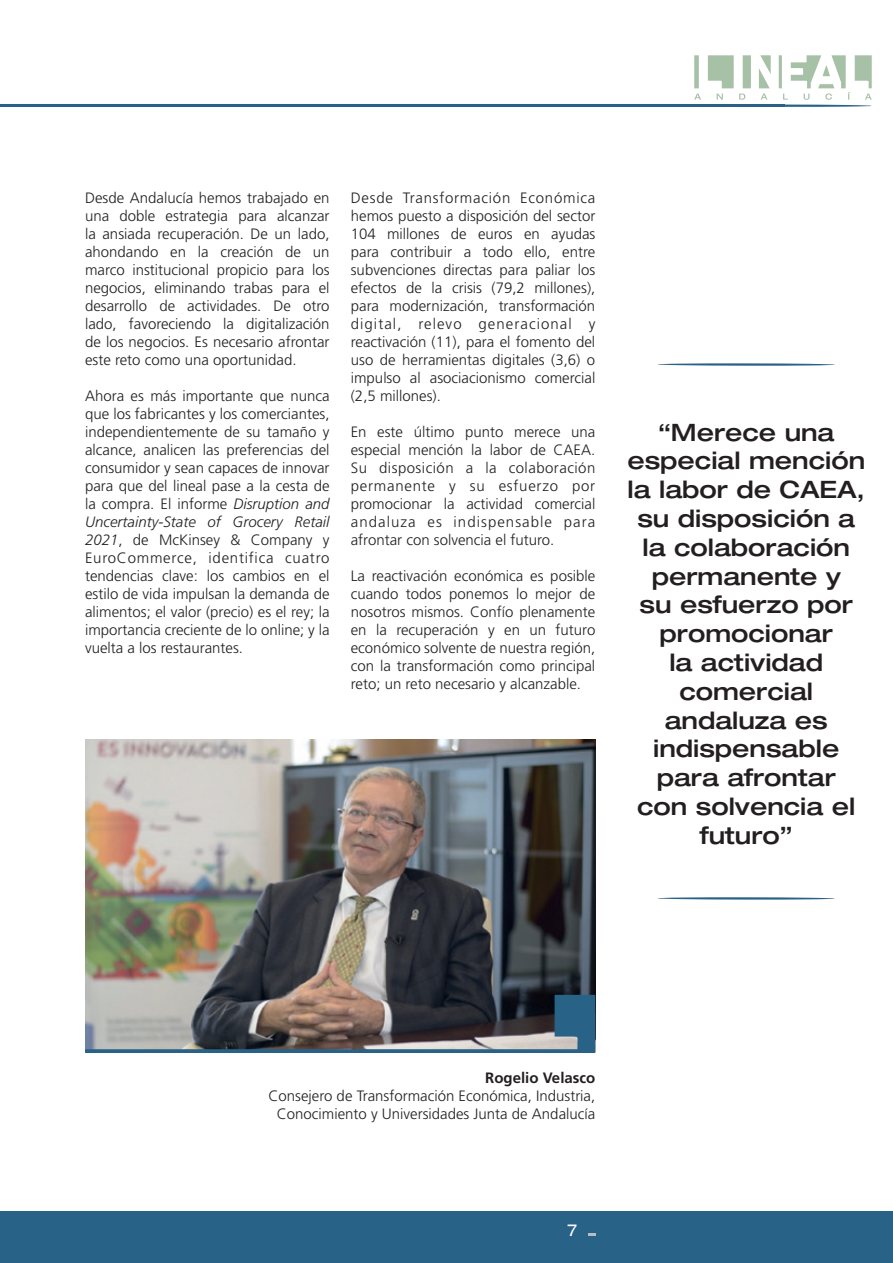
<style>
.page{position:relative;width:893px;height:1263px;background:#fff}
.page>*{position:absolute;margin:0;border:0;box-sizing:border-box;transform-origin:0 0}
.t1{font:500 expanded 24px/28.8px "Helvetica Neue LT Pro";color:#231f20;text-align:center}
.t2{font:expanded 16.5px "Helvetica Neue LT Pro";color:#fff}
.t3{font:300 15px/18px "Frutiger LT Std";color:#231f20;text-align:justify}
.t4{font:700 15px "Frutiger LT Std";color:#231f20}
.s1{font-style:italic}
</style>
<div class="page">
<div style="left:0;top:1212px;width:893px;height:51px;background:#296287"></div>
<svg style="left:588px;top:1233px;width:7px;height:3px"></svg>
<svg style="left:694px;top:55px;width:178px;height:52px"></svg>
<hr style="left:0;top:105px;width:784px;height:2px;background:#296287">
<img style="left:85px;top:739px;width:510px;height:256px">
<svg style="left:85px;top:995px;width:510px;height:58px;background:#686a6e"></svg>
<svg style="left:658px;top:897px;width:177px;height:3px"></svg>
<svg style="left:658px;top:363px;width:177px;height:3px"></svg>
<p class="t3" style="left:85px;top:189px;width:246px">Desde Andalucía hemos trabajado en una doble estrategia para alcanzar la ansiada recuperación. De un lado, ahondando en la creación de un marco institucional propicio para los negocios, eliminando trabas para el desarrollo de actividades. De otro lado, favoreciendo la digitalización de los negocios. Es necesario afrontar este reto como una oportunidad.</p>
<p class="t3" style="left:85px;top:387px;width:246px">Ahora es más importante que nunca que los fabricantes y los comerciantes, independientemente de su tamaño y alcance, analicen las preferencias del consumidor y sean capaces de innovar para que del lineal pase a la cesta de la compra. El informe <span class="s1">Disruption and Uncertainty-State of Grocery Retail 2021</span>, de McKinsey &amp; Company y EuroCommerce, identifica cuatro tendencias clave: los cambios en el estilo de vida impulsan la demanda de alimentos; el valor (precio) es el rey; la importancia creciente de lo online; y la vuelta a los restaurantes.</p>
<p class="t3" style="left:351px;top:189px;width:246px">Desde Transformación Económica hemos puesto a disposición del sector 104 millones de euros en ayudas para contribuir a todo ello, entre subvenciones directas para paliar los efectos de la crisis (79,2 millones), para modernización, transformación digital, relevo generacional y reactivación (11), para el fomento del uso de herramientas digitales (3,6) o impulso al asociacionismo comercial (2,5 millones).</p>
<p class="t3" style="left:351px;top:423px;width:246px">En este último punto merece una especial mención la labor de CAEA.<br>Su disposición a la colaboración permanente y su esfuerzo por promocionar la actividad comercial andaluza es indispensable para afrontar con solvencia el futuro.</p>
<p class="t3" style="left:351px;top:567px;width:246px">La reactivación económica es posible cuando todos ponemos lo mejor de nosotros mismos. Confío plenamente en la recuperación y en un futuro económico solvente de nuestra región, con la transformación como principal reto; un reto necesario y alcanzable.</p>
<h1 class="t1" style="left:627px;top:417px;width:239px">“Merece una especial mención la labor de CAEA, su disposición a la colaboración permanente y<br>su esfuerzo por promocionar<br>la actividad comercial andaluza es indispensable para afrontar<br>con solvencia el futuro”</h1>
<p class="t4" style="left:485px;top:1068px;width:112px">Rogelio Velasco</p>
<p class="t3" style="left:269px;top:1086px;width:328px;text-align:center">Consejero de Transformación Económica, Industria,<br>Conocimiento y Universidades Junta de Andalucía</p>
<p class="t2" style="left:567px;top:1220px;width:11px">7</p>
</div>
